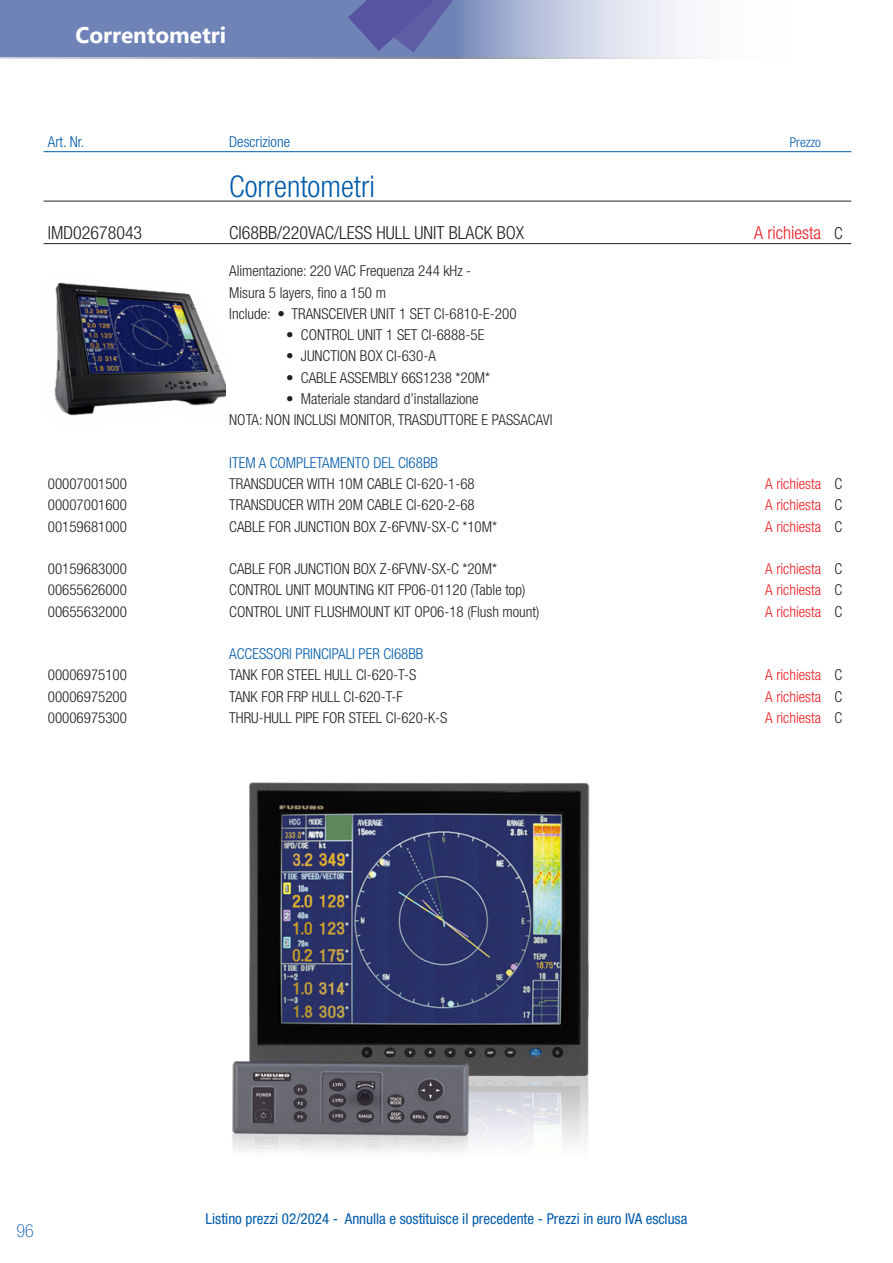
<style>
.page{position:relative;width:893px;height:1263px;background:#fff}
.page>*{position:absolute;margin:0;border:0;box-sizing:border-box;transform-origin:0 0}
.Headline{font:300 condensed 30px "Helvetica Neue LT Std";color:#015aaa}
.t1{font:700 22.5px "Segoe UI";color:#fff}
.Copytext{font:300 condensed 18px "Helvetica Neue LT Std";color:#231f20}
.Preis_exkl{font:300 condensed 18px "Helvetica Neue LT Std";color:#ee1d23}
.t2{font:100 condensed 18px "Helvetica Neue LT Std";color:#0a5aa8}
.Preis_exkl-2{font:300 condensed 16.5px "Helvetica Neue LT Std";color:#231f20}
.Copytext-2{font:300 condensed 15px "Helvetica Neue LT Std";color:#231f20}
.Preis_exkl-3{font:300 condensed 15px "Helvetica Neue LT Std";color:#ee1d23}
.t3{font:condensed 15px "Helvetica Neue LT Std";color:#015aaa}
.Copytext-3{font:300 condensed 15px "Helvetica Neue LT Std";color:#015aaa}
.Kopfzeile{font:300 condensed 15px "Helvetica Neue LT Std";color:#015aaa}
.Preis_exkl-4{font:300 condensed 15px "Helvetica Neue LT Std";color:#231f20}
.Kopfzeile-2{font:300 condensed 13.5px "Helvetica Neue LT Std";color:#015aaa}
</style>
<div class="page">
<svg style="left:0;top:0;width:699px;height:59px;background:#92a1c8"></svg>
<svg style="left:348px;top:0;width:105px;height:53px;background:#6167aa"></svg>
<hr style="left:44px;top:243px;width:181px;height:1px;background:#231f20">
<hr style="left:225px;top:243px;width:477px;height:1px;background:#231f20">
<hr style="left:702px;top:243px;width:123px;height:1px;background:#231f20">
<svg style="left:825px;top:243px;width:26px;height:1px"></svg>
<hr style="left:44px;top:201px;width:181px;height:1px;background:#231f20">
<hr style="left:225px;top:201px;width:477px;height:1px;background:#231f20">
<hr style="left:702px;top:201px;width:123px;height:1px;background:#231f20">
<svg style="left:825px;top:201px;width:26px;height:1px"></svg>
<hr style="left:44px;top:151px;width:181px;height:1px;background:#015aaa">
<hr style="left:225px;top:151px;width:477px;height:1px;background:#015aaa">
<hr style="left:702px;top:151px;width:123px;height:1px;background:#015aaa">
<svg style="left:825px;top:151px;width:26px;height:1px"></svg>
<img style="left:54px;top:282px;width:171px;height:134px">
<img style="left:232px;top:782px;width:358px;height:370px">
<h2 class="t1" style="left:75px;top:13px;width:152px">Correntometri</h2>
<p class="Kopfzeile" style="left:48px;top:134px;width:38px">Art. Nr.</p>
<p class="Kopfzeile" style="left:229px;top:134px;width:62px">Descrizione</p>
<p class="Kopfzeile-2" style="left:790px;top:135px;width:33px">Prezzo</p>
<p class="Headline" style="left:229px;top:169px;width:147px">Correntometri</p>
<p class="Copytext" style="left:48px;top:223px;width:96px">IMD02678043</p>
<p class="Copytext" style="left:229px;top:223px;width:296px">CI68BB/220VAC/LESS HULL UNIT BLACK BOX</p>
<p class="Preis_exkl" style="left:754px;top:223px;width:68px">A richiesta</p>
<p class="Preis_exkl-2" style="left:834px;top:224px;width:10px">C</p>
<p class="Copytext-2" style="left:229px;top:262px;width:243px">Alimentazione: 220 VAC Frequenza 244 kHz -</p>
<p class="Copytext-2" style="left:229px;top:284px;width:158px">Misura 5 layers, fino a 150 m</p>
<p class="Copytext-2" style="left:229px;top:305px;width:289px">Include: • TRANSCEIVER UNIT 1 SET CI-6810-E-200</p>
<p class="Copytext-2" style="left:286px;top:326px;width:200px">• CONTROL UNIT 1 SET CI-6888-5E</p>
<p class="Copytext-2" style="left:286px;top:348px;width:151px">• JUNCTION BOX CI-630-A</p>
<p class="Copytext-2" style="left:286px;top:369px;width:205px">• CABLE ASSEMBLY 66S1238 *20M*</p>
<p class="Copytext-2" style="left:286px;top:390px;width:194px">• Materiale standard d’installazione</p>
<p class="Copytext-2" style="left:229px;top:411px;width:325px">NOTA: NON INCLUSI MONITOR, TRASDUTTORE E PASSACAVI</p>
<p class="Copytext-3" style="left:229px;top:454px;width:210px">ITEM A COMPLETAMENTO DEL CI68BB</p>
<p class="Copytext-2" style="left:48px;top:475px;width:81px">00007001500</p>
<p class="Copytext-2" style="left:229px;top:475px;width:247px">TRANSDUCER WITH 10M CABLE CI-620-1-68</p>
<p class="Preis_exkl-3" style="left:765px;top:475px;width:57px">A richiesta</p>
<p class="Preis_exkl-4" style="left:834px;top:475px;width:9px">C</p>
<p class="Copytext-2" style="left:48px;top:496px;width:81px">00007001600</p>
<p class="Copytext-2" style="left:229px;top:496px;width:247px">TRANSDUCER WITH 20M CABLE CI-620-2-68</p>
<p class="Preis_exkl-3" style="left:765px;top:496px;width:57px">A richiesta</p>
<p class="Preis_exkl-4" style="left:834px;top:496px;width:9px">C</p>
<p class="Copytext-2" style="left:48px;top:518px;width:81px">00159681000</p>
<p class="Copytext-2" style="left:229px;top:518px;width:269px">CABLE FOR JUNCTION BOX Z-6FVNV-SX-C *10M*</p>
<p class="Preis_exkl-3" style="left:765px;top:518px;width:57px">A richiesta</p>
<p class="Preis_exkl-4" style="left:834px;top:518px;width:9px">C</p>
<p class="Copytext-2" style="left:48px;top:560px;width:81px">00159683000</p>
<p class="Copytext-2" style="left:229px;top:560px;width:269px">CABLE FOR JUNCTION BOX Z-6FVNV-SX-C *20M*</p>
<p class="Preis_exkl-3" style="left:765px;top:560px;width:57px">A richiesta</p>
<p class="Preis_exkl-4" style="left:834px;top:560px;width:9px">C</p>
<p class="Copytext-2" style="left:48px;top:581px;width:81px">00655626000</p>
<p class="Copytext-2" style="left:229px;top:581px;width:298px">CONTROL UNIT MOUNTING KIT FP06-01120 (Table top)</p>
<p class="Preis_exkl-3" style="left:765px;top:581px;width:57px">A richiesta</p>
<p class="Preis_exkl-4" style="left:834px;top:581px;width:9px">C</p>
<p class="Copytext-2" style="left:48px;top:603px;width:81px">00655632000</p>
<p class="Copytext-2" style="left:229px;top:603px;width:312px">CONTROL UNIT FLUSHMOUNT KIT OP06-18 (Flush mount)</p>
<p class="Preis_exkl-3" style="left:765px;top:603px;width:57px">A richiesta</p>
<p class="Preis_exkl-4" style="left:834px;top:603px;width:9px">C</p>
<p class="Copytext-3" style="left:229px;top:645px;width:196px">ACCESSORI PRINCIPALI PER CI68BB</p>
<p class="Copytext-2" style="left:48px;top:666px;width:81px">00006975100</p>
<p class="Copytext-2" style="left:229px;top:666px;width:189px">TANK FOR STEEL HULL CI-620-T-S</p>
<p class="Preis_exkl-3" style="left:765px;top:666px;width:57px">A richiesta</p>
<p class="Preis_exkl-4" style="left:834px;top:666px;width:9px">C</p>
<p class="Copytext-2" style="left:48px;top:688px;width:81px">00006975200</p>
<p class="Copytext-2" style="left:229px;top:688px;width:175px">TANK FOR FRP HULL CI-620-T-F</p>
<p class="Preis_exkl-3" style="left:765px;top:688px;width:57px">A richiesta</p>
<p class="Preis_exkl-4" style="left:834px;top:688px;width:9px">C</p>
<p class="Copytext-2" style="left:48px;top:709px;width:81px">00006975300</p>
<p class="Copytext-2" style="left:229px;top:709px;width:220px">THRU-HULL PIPE FOR STEEL CI-620-K-S</p>
<p class="Preis_exkl-3" style="left:765px;top:709px;width:57px">A richiesta</p>
<p class="Preis_exkl-4" style="left:834px;top:709px;width:9px">C</p>
<p class="t2" style="left:17px;top:1220px;width:19px">96</p>
<p class="t3" style="left:206px;top:1210px;width:483px">Listino prezzi 02/2024 - Annulla e sostituisce il precedente - Prezzi in euro IVA esclusa</p>
</div>
